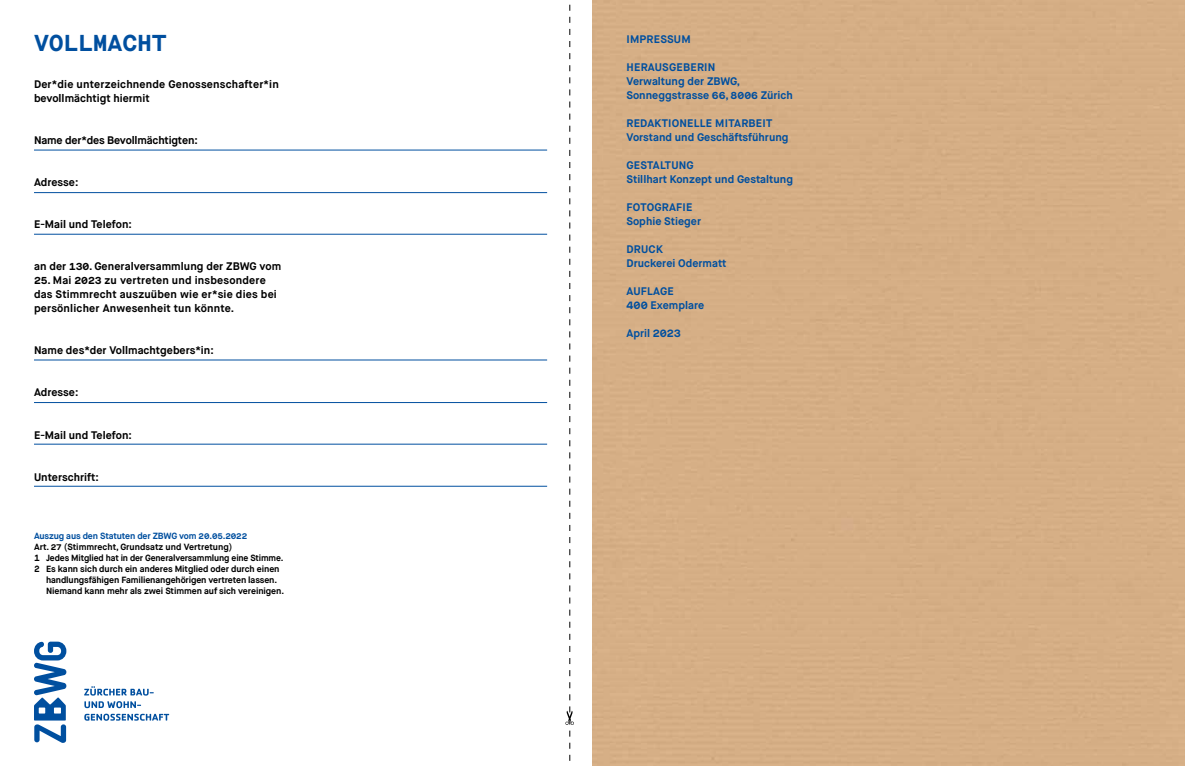
<style>
.page{position:relative;width:1185px;height:766px;background:#fff}
.page>*{position:absolute;margin:0;border:0;box-sizing:border-box;transform-origin:0 0}
.t1{font:700 23px "Maison Neue Mono";letter-spacing:-.01em;color:#004f9f}
.t2{font:700 11px/14px "Maison Neue";letter-spacing:.005em;color:#000}
.t3{font:700 11px/14px "Maison Neue";color:#004f9f}
.t4{font:700 11px "Maison Neue";letter-spacing:-.015em;color:#000}
.t5{font:700 11px "Maison Neue";letter-spacing:.02em;color:#004f9f}
.t6{font:700 9px "Maison Neue";letter-spacing:-.01em;color:#000}
.t7{font:700 9px "Maison Neue";letter-spacing:-.015em;color:#004f9f}
.s1{font-family:"Maison Neue Mono";font-size:10.5px}
.s2{font-family:"Maison Neue Mono";font-size:8.5px}
.s3{font-family:"Maison Mono"}
.s4{font-family:"Maison Neue Mono"}
</style>
<div class="page">
<svg style="left:34px;top:641px;width:32px;height:101px"></svg>
<svg style="left:84px;top:686px;width:70px;height:9px"></svg>
<svg style="left:84px;top:701px;width:85px;height:19px"></svg>
<hr style="left:34px;top:149px;width:513px;height:1px;background:#004f9f">
<hr style="left:34px;top:359px;width:513px;height:1px;background:#004f9f">
<hr style="left:34px;top:485px;width:513px;height:1px;background:#004f9f">
<hr style="left:34px;top:192px;width:513px;height:1px;background:#004f9f">
<hr style="left:34px;top:402px;width:513px;height:1px;background:#004f9f">
<hr style="left:34px;top:234px;width:513px;height:1px;background:#004f9f">
<hr style="left:34px;top:443px;width:513px;height:1px;background:#004f9f">
<svg style="left:565px;top:4px;width:9px;height:757px"></svg>
<h1 class="t1" style="left:34px;top:27px;width:134px">VOLLMACHT</h1>
<p class="t2" style="left:34px;top:77px;width:246px">Der*die unterzeichnende Genossenschafter*in bevollmächtigt hiermit</p>
<p class="t4" style="left:34px;top:133px;width:165px">Name der*des Bevollmächtigten:</p>
<p class="t2" style="left:34px;top:175px;width:46px">Adresse:</p>
<p class="t2" style="left:34px;top:217px;width:99px">E-Mail und Telefon:</p>
<p class="t2" style="left:34px;top:259px;width:249px">an der <span class="s1">130</span>. Generalversammlung der ZBWG vom</p>
<p class="t2" style="left:34px;top:273px;width:244px"><span class="s1">25</span>. Mai <span class="s1">2023</span> zu vertreten und insbesondere das Stimmrecht auszuüben wie er*sie dies bei persönlicher Anwesenheit tun könnte.</p>
<p class="t2" style="left:34px;top:343px;width:181px">Name des*der Vollmachtgebers*in:</p>
<p class="t2" style="left:34px;top:385px;width:46px">Adresse:</p>
<p class="t2" style="left:34px;top:427px;width:99px">E-Mail und Telefon:</p>
<p class="t2" style="left:34px;top:469px;width:66px">Unterschrift:</p>
<p class="t7" style="left:34px;top:530px;width:215px">Auszug aus den Statuten der ZBWG vom <span class="s2">20</span>.<span class="s2">05</span>.<span class="s2">2022</span></p>
<p class="t6" style="left:34px;top:541px;width:200px">Art. <span class="s2">27</span> (Stimmrecht, Grundsatz und Vertretung)</p>
<p class="t6" style="left:34px;top:552px;width:251px"><span class="s3">1</span> Jedes Mitglied hat in der Generalversammlung eine Stimme.</p>
<p class="t6" style="left:34px;top:563px;width:247px"><span class="s3">2</span> Es kann sich durch ein anderes Mitglied oder durch einen</p>
<p class="t6" style="left:46px;top:574px;width:233px">handlungsfähigen Familienangehörigen vertreten lassen.</p>
<p class="t6" style="left:46px;top:585px;width:240px">Niemand kann mehr als zwei Stimmen auf sich vereinigen.</p>
<p class="t5" style="left:626px;top:32px;width:66px">IMPRESSUM</p>
<p class="t3" style="left:626px;top:60px;width:168px">HERAUSGEBERIN<br>Verwaltung der ZBWG,<br>Sonneggstrasse <span class="s1">66</span>, <span class="s1">8006</span> Zürich</p>
<p class="t3" style="left:626px;top:116px;width:164px">REDAKTIONELLE MITARBEIT<br>Vorstand und Geschäftsführung</p>
<p class="t3" style="left:626px;top:158px;width:168px">GESTALTUNG<br>Stillhart Konzept und Gestaltung</p>
<p class="t3" style="left:626px;top:200px;width:76px">FOTOGRAFIE<br>Sophie Stieger</p>
<p class="t3" style="left:626px;top:242px;width:101px">DRUCK<br>Druckerei Odermatt</p>
<p class="t3" style="left:626px;top:284px;width:79px">AUFLAGE<br><span class="s4">400</span> Exemplare</p>
<p class="t3" style="left:626px;top:326px;width:56px">April <span class="s4">2023</span></p>
</div>
